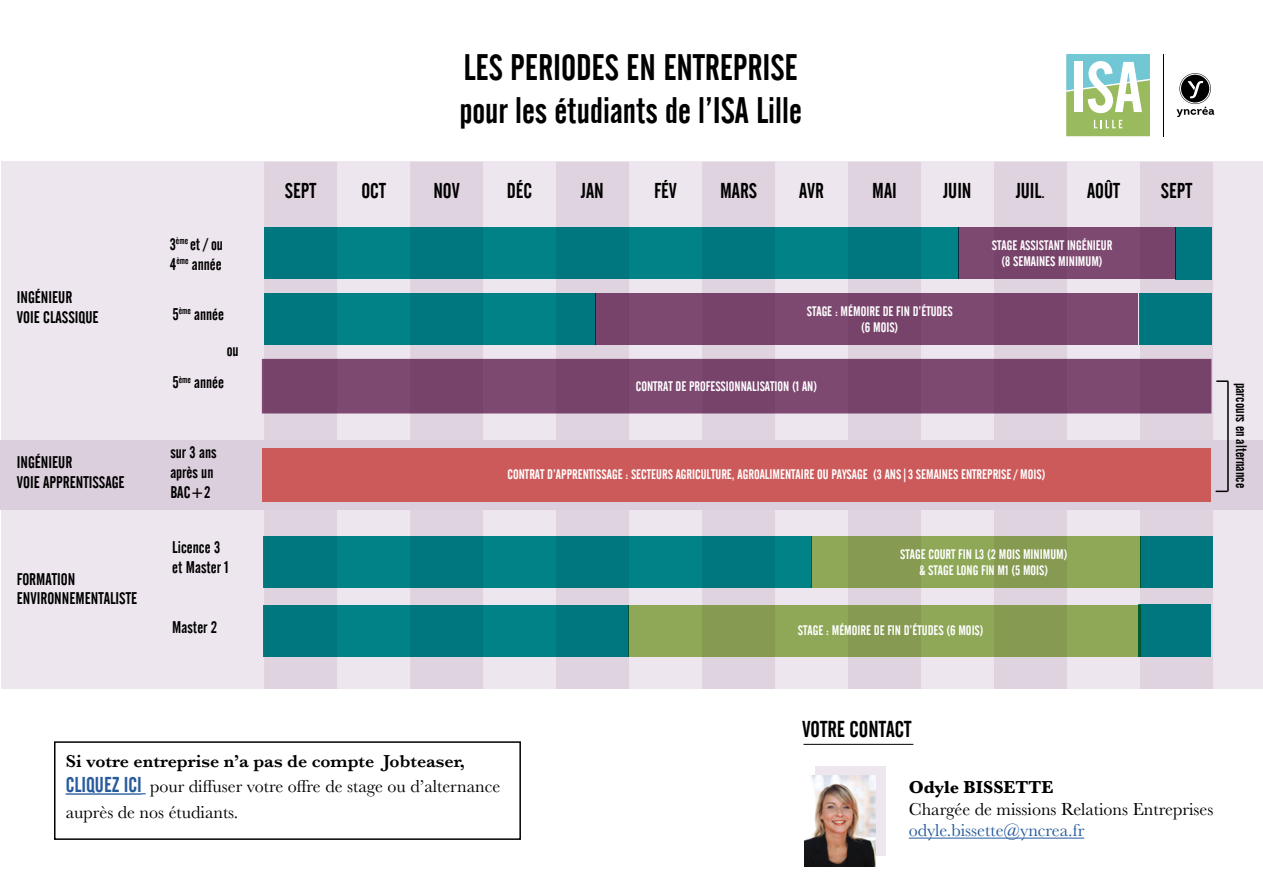
<style>
.page{position:relative;width:1263px;height:893px;background:#fff}
.page>*{position:absolute;margin:0;border:0;box-sizing:border-box;transform-origin:0 0}
.t1{font:36px/43.2px "Alternate Gothic No 2 BT";color:#000}
.t2{font:22.5px "Alternate Gothic No 2 BT";color:#000}
.t3{font:21px "Alternate Gothic No 2 BT";color:#000}
.t4{font:18px/25.2px "Baskerville";color:#000}
.t5{font:18px "Baskerville";color:#275b9b}
.t6{font:700 18px "Baskerville";color:#000}
.t7{font:16.5px/19.8px "Alternate Gothic No 2 BT";color:#000}
.t8{font:15px "Alternate Gothic No 2 BT";color:#000}
.t9{font:13.5px/16.2px "Alternate Gothic No 2 BT";color:#fff;text-align:center}
.s1{font-size:15.75px}
.s2{font-weight:600}
.s3{font-family:"Alternate Gothic No 2 BT";font-size:21px;color:#275b9b}
</style>
<div class="page">
<div style="left:2px;top:161px;width:1261px;height:558px;background:#eee6ee"></div>
<svg style="left:264px;top:162px;width:949px;height:527px;fill:#e0d3e0"></svg>
<div style="left:264px;top:227px;width:694px;height:52px;background:#00777e"></div>
<div style="left:958px;top:227px;width:217px;height:52px;background:#7e4971"></div>
<div style="left:1175px;top:227px;width:37px;height:52px;background:#00777e"></div>
<div style="left:264px;top:293px;width:331px;height:52px;background:#00777e"></div>
<div style="left:595px;top:293px;width:543px;height:52px;background:#7e4971"></div>
<div style="left:1139px;top:293px;width:72px;height:52px;background:#00777e"></div>
<div style="left:262px;top:359px;width:949px;height:54px;background:#77436b"></div>
<div style="left:0;top:440px;width:1263px;height:69px;background:#dccfdd"></div>
<div style="left:263px;top:448px;width:948px;height:53px;background:#cd5a5b"></div>
<div style="left:264px;top:536px;width:548px;height:52px;background:#00777e"></div>
<div style="left:811px;top:536px;width:330px;height:52px;background:linear-gradient(to right,#89a054,#8ca456)"></div>
<div style="left:1140px;top:536px;width:72px;height:52px;background:#00777e"></div>
<div style="left:264px;top:605px;width:365px;height:51px;background:#00777e"></div>
<div style="left:628px;top:605px;width:513px;height:51px;background:linear-gradient(to right,#8ba255,#8aa255)"></div>
<div style="left:1138px;top:604px;width:73px;height:52px;background:#00777e"></div>
<svg style="left:1216px;top:380px;width:12px;height:2px"></svg>
<svg style="left:1215px;top:491px;width:12px;height:1px"></svg>
<div style="left:2px;top:689px;width:1261px;height:204px;background:#fff"></div>
<div style="left:815px;top:766px;width:70px;height:90px;background:#eee6ee"></div>
<hr style="left:909px;top:838px;width:175px;height:1px;background:#275b9b">
<img style="left:804px;top:775px;width:71px;height:91px">
<hr style="left:803px;top:744px;width:110px;height:1px;background:#000">
<hr style="left:1227px;top:381px;width:2px;height:110px;background:#000">
<hr style="left:66px;top:793px;width:76px;height:2px;background:#275b9b">
<div style="left:54px;top:741px;width:467px;height:99px;border:2px solid #000"></div>
<svg style="left:1066px;top:54px;width:84px;height:82px"></svg>
<svg style="left:1176px;top:73px;width:38px;height:44px"></svg>
<hr style="left:1163px;top:54px;width:1px;height:82px;background:#000">
<p class="t7" style="left:17px;top:287px;width:83px">INGÉNIEUR<br>VOIE CLASSIQUE</p>
<p class="t7" style="left:17px;top:453px;width:109px">INGÉNIEUR<br>VOIE APPRENTISSAGE</p>
<p class="t7" style="left:17px;top:569px;width:122px">FORMATION<br>ENVIRONNEMENTALISTE</p>
<p class="t7" style="left:170px;top:234px;width:55px">3<sup>ème</sup> et / ou<br>4<sup>ème</sup> année</p>
<p class="t7" style="left:172px;top:304px;width:53px">5<sup>ème</sup> année</p>
<p class="t7" style="left:227px;top:341px;width:13px">ou</p>
<p class="t7" style="left:172px;top:373px;width:53px">5<sup>ème</sup> année</p>
<p class="t7" style="left:170px;top:443px;width:48px">sur 3 ans après un<br>BAC+2</p>
<p class="t7" style="left:172px;top:538px;width:58px">Licence 3 et Master 1</p>
<p class="t7" style="left:172px;top:617px;width:47px">Master 2</p>
<h1 class="t1" style="left:459px;top:46px;width:344px">LES PERIODES EN ENTREPRISE pour les étudiants de l’ISA Lille</h1>
<h3 class="t3" style="left:285px;top:179px;width:33px">SEPT</h3>
<h3 class="t3" style="left:361px;top:179px;width:26px">OCT</h3>
<h3 class="t3" style="left:433px;top:179px;width:28px">NOV</h3>
<h3 class="t3" style="left:507px;top:179px;width:27px">DÉC</h3>
<h3 class="t3" style="left:581px;top:179px;width:24px">JAN</h3>
<h3 class="t3" style="left:654px;top:179px;width:24px">FÉV</h3>
<h3 class="t3" style="left:720px;top:179px;width:38px">MARS</h3>
<h3 class="t3" style="left:799px;top:179px;width:26px">AVR</h3>
<h3 class="t3" style="left:872px;top:179px;width:26px">MAI</h3>
<h3 class="t3" style="left:943px;top:179px;width:30px">JUIN</h3>
<h3 class="t3" style="left:1016px;top:179px;width:31px">JUIL<span class="s1">.</span></h3>
<h3 class="t3" style="left:1087px;top:179px;width:34px">AOÛT</h3>
<h3 class="t3" style="left:1161px;top:179px;width:33px">SEPT</h3>
<p class="t9" style="left:807px;top:303px;width:147px">STAGE : MÉMOIRE DE FIN D’ÉTUDES (6 MOIS)</p>
<p class="t9" style="left:636px;top:378px;width:183px">CONTRAT DE PROFESSIONNALISATION (1 AN)</p>
<p class="t9" style="left:992px;top:237px;width:122px">STAGE ASSISTANT INGÉNIEUR (8 SEMAINES MINIMUM)</p>
<p class="t9" style="left:507px;top:466px;width:539px">CONTRAT D’APPRENTISSAGE : SECTEURS AGRICULTURE, AGROALIMENTAIRE OU PAYSAGE (3 ANS|3 SEMAINES ENTREPRISE / MOIS)</p>
<p class="t9" style="left:900px;top:546px;width:169px">STAGE COURT FIN L3 (2 MOIS MINIMUM) &amp; STAGE LONG FIN M1 (5 MOIS)</p>
<p class="t9" style="left:798px;top:623px;width:187px">STAGE : MÉMOIRE DE FIN D’ÉTUDES (6 MOIS)</p>
<p class="t8" style="left:1250px;top:383px;width:107px;rotate:90deg">parcours en alternance</p>
<h3 class="t4" style="left:66px;top:749px;width:436px"><span class="s2">Si votre entreprise n’a pas de compte Jobteaser,<br></span><span class="s3">CLIQUEZ ICI</span> pour diffuser votre offre de stage ou d’alternance auprès de nos étudiants.</h3>
<h2 class="t2" style="left:802px;top:716px;width:111px">VOTRE CONTACT</h2>
<h3 class="t6" style="left:909px;top:775px;width:146px">Odyle BISSETTE</h3>
<h3 class="t4" style="left:909px;top:796px;width:306px">Chargée de missions Relations Entreprises</h3>
<h3 class="t5" style="left:909px;top:819px;width:177px">odyle.bissette@yncrea.fr</h3>
</div>
